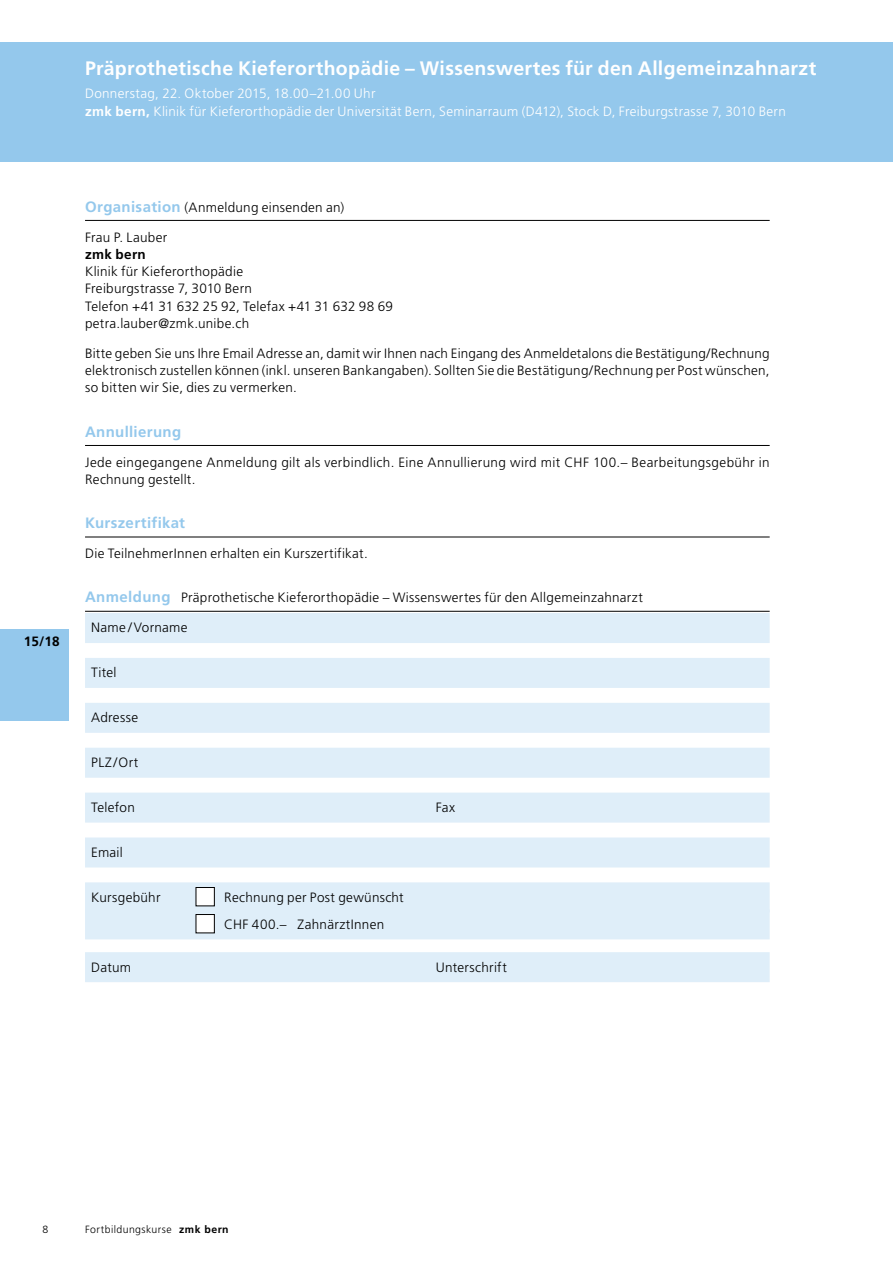
<style>
.page{position:relative;width:893px;height:1263px;background:#fff}
.page>*{position:absolute;margin:0;border:0;box-sizing:border-box;transform-origin:0 0}
.t1{font:300 24px "Frutiger";color:#fff}
.t2{font:700 24px "Frutiger";letter-spacing:.015em;color:#fff}
.t3{font:700 19.5px "Frutiger";letter-spacing:.015em;color:#fff}
.t4{font:700 15px "Frutiger";letter-spacing:.02em;color:#94c8ec}
.t5{font:300 13.5px/17.2px "Frutiger";letter-spacing:.025em;color:#000}
.t6{font:300 13.5px/17.2px "Frutiger";letter-spacing:.02em;color:#fff}
.t7{font:700 13.5px "Frutiger";letter-spacing:.025em;color:#000}
.t8{font:300 10.5px "Frutiger";letter-spacing:.04em;color:#000}
.s1{font-weight:700}
.s2{font-weight:700;font-size:15px;color:#94c8ec}
</style>
<div class="page">
<div style="left:0;top:629px;width:68px;height:92px;background:#94c8ec"></div>
<hr style="left:85px;top:220px;width:685px;height:1px;background:#000">
<hr style="left:85px;top:445px;width:685px;height:1px;background:#000">
<hr style="left:85px;top:537px;width:685px;height:1px;background:#000">
<hr style="left:85px;top:611px;width:685px;height:1px;background:#000">
<div style="left:85px;top:613px;width:685px;height:30px;background:#dfeef9"></div>
<div style="left:85px;top:658px;width:685px;height:30px;background:#dfeef9"></div>
<div style="left:85px;top:703px;width:685px;height:30px;background:#dfeef9"></div>
<div style="left:85px;top:748px;width:685px;height:30px;background:#dfeef9"></div>
<div style="left:85px;top:793px;width:685px;height:30px;background:#dfeef9"></div>
<div style="left:85px;top:837px;width:685px;height:30px;background:#dfeef9"></div>
<div style="left:85px;top:882px;width:685px;height:30px;background:#dfeef9"></div>
<div style="left:85px;top:909px;width:685px;height:30px;background:#dfeef9"></div>
<div style="left:85px;top:952px;width:685px;height:30px;background:#dfeef9"></div>
<div style="left:196px;top:887px;width:18px;height:19px;background:#fff"></div>
<div style="left:196px;top:887px;width:19px;height:19px;border:1px solid #000"></div>
<div style="left:196px;top:914px;width:18px;height:19px;background:#fff"></div>
<div style="left:196px;top:914px;width:19px;height:19px;border:1px solid #000"></div>
<div style="left:0;top:43px;width:893px;height:119px;background:#94c8ec"></div>
<h2 class="t3" style="left:85px;top:56px;width:733px">Präprothetische Kieferorthopädie – Wissenswertes für den Allgemeinzahnarzt</h2>
<p class="t6" style="left:85px;top:85px;width:702px">Donnerstag, 22. Oktober 2015, 18.00–21.00 Uhr<br><span class="s1">zmk bern,</span> Klinik für Kieferorthopädie der Universität Bern, Seminarraum (D412), Stock D, Freiburgstrasse 7, 3010 Bern</p>
<h1 class="t1" style="left:85px;top:56px;width:28px">abtei</h1>
<h1 class="t1" style="left:147px;top:56px;width:28px">lung</h1>
<h1 class="t2" style="left:85px;top:92px;width:117px">Kursname</h1>
<p class="t7" style="left:24px;top:634px;width:37px">15/18</p>
<p class="t5" style="left:85px;top:198px;width:261px"><span class="s2">Organisation</span> (Anmeldung einsenden an)</p>
<p class="t5" style="left:85px;top:228px;width:84px">Frau P. Lauber</p>
<p class="t7" style="left:85px;top:246px;width:62px">zmk bern</p>
<p class="t5" style="left:85px;top:263px;width:309px">Klinik für Kieferorthopädie<br>Freiburgstrasse 7, 3010 Bern<br>Telefon +41 31 632 25 92, Telefax +41 31 632 98 69 petra.lauber@zmk.unibe.ch</p>
<p class="t5" style="left:85px;top:344px;width:686px;text-align:justify">Bitte geben Sie uns Ihre Email Adresse an, damit wir Ihnen nach Eingang des Anmeldetalons die Bestätigung/Rechnung elektronisch zustellen können (inkl. unseren Bankangaben). Sollten Sie die Bestätigung/Rechnung per Post wünschen, so bitten wir Sie, dies zu vermerken.</p>
<p class="t4" style="left:85px;top:423px;width:98px">Annullierung</p>
<p class="t5" style="left:85px;top:453px;width:686px">Jede eingegangene Anmeldung gilt als verbindlich. Eine Annullierung wird mit CH F 100.– Bearbeitungsgebühr in<br>Rechnung gestellt.</p>
<p class="t4" style="left:85px;top:514px;width:102px">Kurszertifikat</p>
<p class="t5" style="left:85px;top:545px;width:284px">Die TeilnehmerInnen erhalten ein Kurszertifikat.</p>
<p class="t5" style="left:85px;top:589px;width:559px"><span class="s2">Anmeldung</span> Präprothetische Kieferorthopädie – Wissenswertes für den Allgemeinzahnarzt</p>
<p class="t5" style="left:91px;top:619px;width:98px">Name /Vorname</p>
<p class="t5" style="left:91px;top:664px;width:27px">Titel</p>
<p class="t5" style="left:91px;top:709px;width:48px">Adresse</p>
<p class="t5" style="left:91px;top:754px;width:49px">PLZ/Ort</p>
<p class="t5" style="left:91px;top:799px;width:45px">Telefon</p>
<p class="t5" style="left:436px;top:799px;width:21px">Fax</p>
<p class="t5" style="left:91px;top:843px;width:33px">Email</p>
<p class="t5" style="left:91px;top:888px;width:71px">Kursgebühr</p>
<p class="t5" style="left:224px;top:883px;width:181px;line-height:27px">Rechnung per Post gewünscht<br>CH F 400.– ZahnärztInnen</p>
<p class="t5" style="left:91px;top:958px;width:41px">Datum</p>
<p class="t5" style="left:436px;top:958px;width:73px">Unterschrift</p>
<p class="t8" style="left:43px;top:1224px;width:7px">8</p>
<p class="t8" style="left:85px;top:1224px;width:145px">Fortbildungskurse <span class="s1">zmk bern</span></p>
</div>
